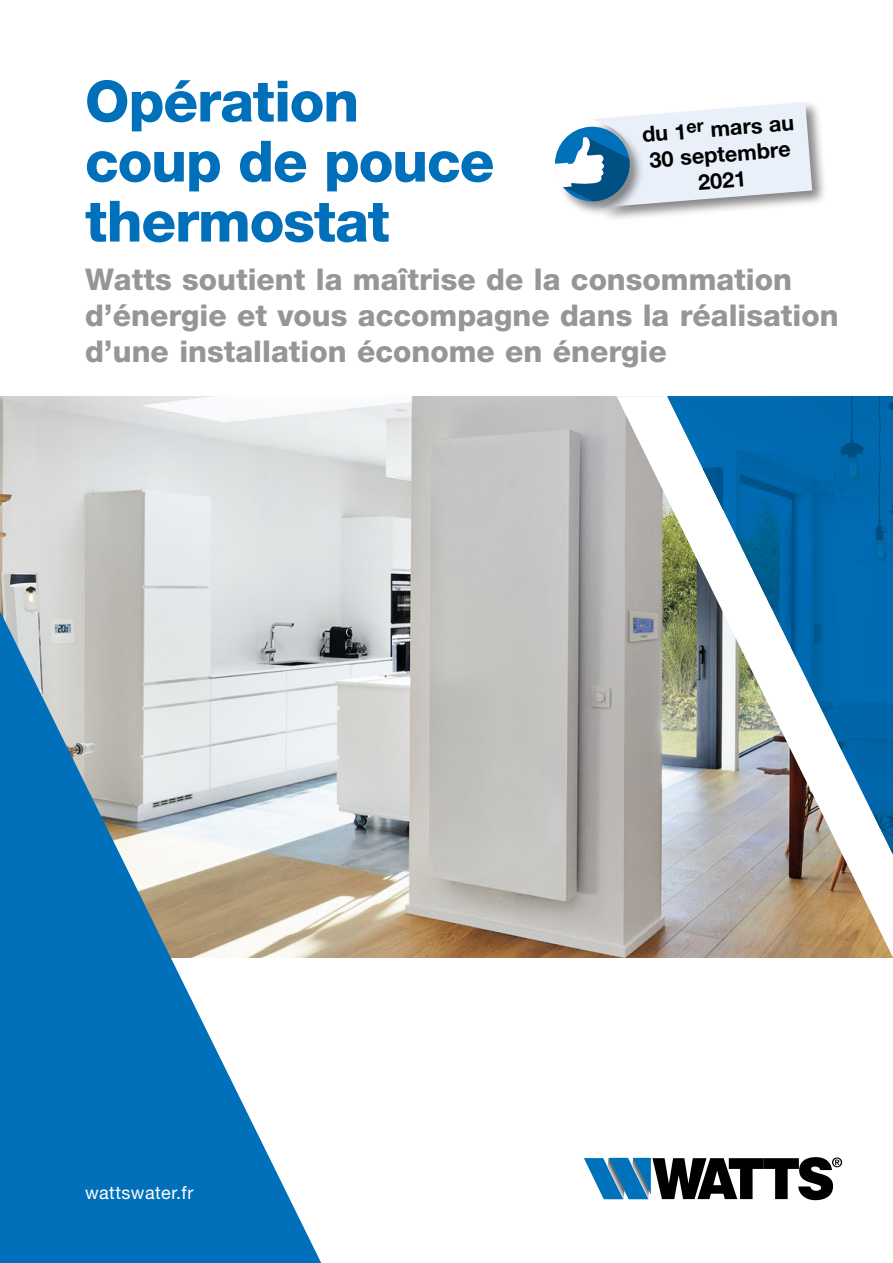
<style>
.page{position:relative;width:893px;height:1263px;background:#fff}
.page>*{position:absolute;margin:0;border:0;box-sizing:border-box;transform-origin:0 0}
.t1{font:800 57px/60px "Helvetica Neue LT Std";letter-spacing:-.02em;color:#0070ba}
.t2{font:800 30px/36px "Helvetica Neue LT Std";color:#979696}
.t3{font:700 21.6px "Helvetica Neue LT Std";color:#000}
.t4{font:18px "Helvetica Neue LT Std";letter-spacing:.025em;color:#fff}
</style>
<div class="page">
<img style="left:0;top:396px;width:617px;height:561px">
<svg style="left:617px;top:396px;width:276px;height:561px;background:#b5aba0"></svg>
<img style="left:667px;top:396px;width:226px;height:486px">
<svg style="left:584px;top:1157px;width:258px;height:43px"></svg>
<div style="left:592px;top:100px;width:236px;height:123px;background:#000;opacity:.48"></div>
<div style="left:553px;top:125px;width:92px;height:92px;background:#000;opacity:.48"></div>
<svg style="left:0;top:611px;width:321px;height:652px"></svg>
<svg style="left:555px;top:102px;width:257px;height:106px"></svg>
<h1 class="t1" style="left:85px;top:71px;width:411px">Opération coup de pouce thermostat</h1>
<p class="t2" style="left:85px;top:261px;width:755px">Watts soutient la maîtrise de la consommation d’énergie et vous accompagne dans la réalisation d’une installation économe en énergie</p>
<p class="t3" style="left:709px;top:116px;width:85px;rotate:-5deg">mars au</p>
<p class="t3" style="left:648px;top:147px;width:143px;rotate:-5deg">30 septembre</p>
<p class="t3" style="left:697px;top:169px;width:50px;rotate:-5deg">2021</p>
<p class="t4" style="left:85px;top:1182px;width:110px">wattswater.fr</p>
</div>
